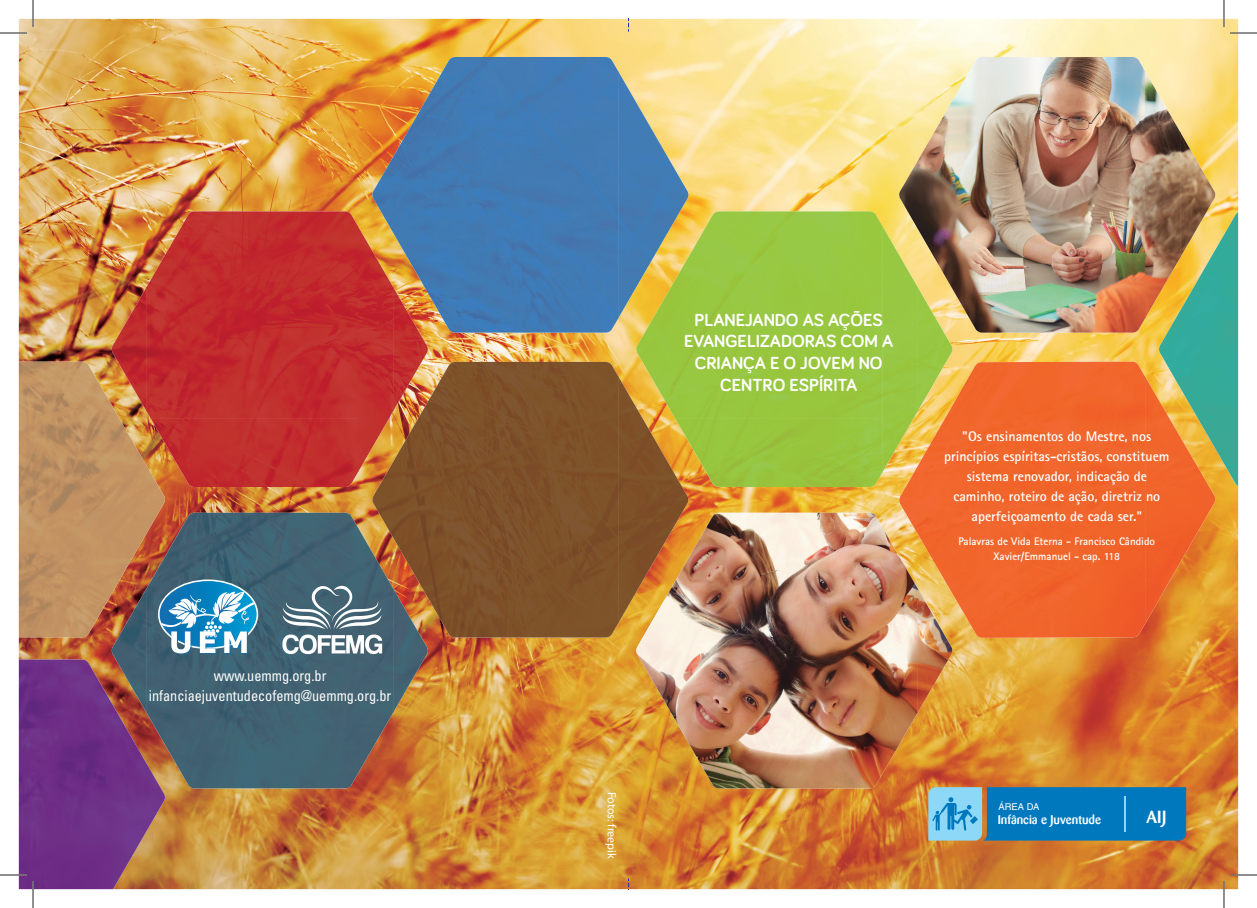
<style>
.page{position:relative;width:1257px;height:908px;background:#fff}
.page>*{position:absolute;margin:0;border:0;box-sizing:border-box;transform-origin:0 0}
.t1{font:700 18px/21.6px "Bariol";color:#fff;text-align:center}
.t2{font:500 17.5px "Barmeno";color:#fff}
.t3{font:condensed 15px/20px "Univers";color:#fff;text-align:center;scale:.95 1}
.t4{font:700 14px/20px "Rotis Sans Serif";color:#fff;text-align:center}
.t5{font:500 12.5px "Barmeno";color:#fff}
.t6{font:12px "Myriad Pro";color:#fff}
.t7{font:700 11px/15px "Rotis Sans Serif";color:#fff;text-align:center}
.t8{font:9.4px "Helvetica";color:#fff}
</style>
<div class="page">
<img style="left:19px;top:19px;width:1219px;height:870px">
<img style="left:1158px;top:212px;width:80px;height:274px">
<div style="left:933px;top:362px;width:212px;height:207px;background:#f1662a"></div>
<img style="left:1145px;top:377px;width:36px;height:247px">
<img style="left:899px;top:437px;width:35px;height:125px">
<img style="left:1180px;top:437px;width:35px;height:125px">
<img style="left:938px;top:569px;width:207px;height:69px">
<div style="left:670px;top:211px;width:212px;height:208px;background:#98c740"></div>
<img style="left:882px;top:226px;width:36px;height:247px">
<img style="left:636px;top:287px;width:35px;height:124px">
<img style="left:917px;top:287px;width:35px;height:125px">
<img style="left:675px;top:418px;width:207px;height:69px">
<img style="left:406px;top:57px;width:212px;height:207px">
<img style="left:618px;top:71px;width:36px;height:247px">
<img style="left:372px;top:133px;width:35px;height:124px">
<img style="left:653px;top:132px;width:36px;height:125px">
<img style="left:411px;top:264px;width:207px;height:69px">
<img style="left:146px;top:211px;width:212px;height:207px">
<img style="left:358px;top:226px;width:35px;height:247px">
<img style="left:111px;top:287px;width:36px;height:75px">
<img style="left:393px;top:287px;width:35px;height:124px">
<img style="left:165px;top:418px;width:193px;height:69px">
<img style="left:19px;top:362px;width:146px;height:275px">
<img style="left:406px;top:362px;width:212px;height:207px">
<img style="left:618px;top:376px;width:36px;height:247px">
<img style="left:372px;top:438px;width:35px;height:124px">
<img style="left:653px;top:437px;width:36px;height:125px">
<img style="left:411px;top:569px;width:207px;height:68px">
<img style="left:146px;top:513px;width:212px;height:206px">
<img style="left:358px;top:527px;width:35px;height:247px">
<img style="left:111px;top:588px;width:36px;height:71px">
<img style="left:393px;top:588px;width:35px;height:125px">
<div style="left:165px;top:719px;width:193px;height:69px;background:#416472"></div>
<img style="left:19px;top:659px;width:146px;height:230px">
<img style="left:671px;top:513px;width:211px;height:207px">
<img style="left:882px;top:527px;width:35px;height:247px">
<img style="left:636px;top:588px;width:35px;height:125px">
<img style="left:917px;top:588px;width:35px;height:125px">
<img style="left:675px;top:719px;width:207px;height:69px">
<img style="left:934px;top:57px;width:211px;height:207px">
<img style="left:1144px;top:71px;width:36px;height:248px">
<img style="left:899px;top:132px;width:35px;height:126px">
<img style="left:1180px;top:132px;width:35px;height:126px">
<img style="left:938px;top:264px;width:207px;height:69px">
<svg style="left:928px;top:787px;width:258px;height:53px;background:#1e88c3"></svg>
<svg style="left:628px;top:19px;width:1px;height:13px"></svg>
<svg style="left:282px;top:586px;width:100px;height:68px"></svg>
<svg style="left:160px;top:581px;width:97px;height:73px"></svg>
<hr style="left:0;top:32px;width:27px;height:2px;background:#fff">
<hr style="left:1230px;top:32px;width:27px;height:2px;background:#fff">
<hr style="left:0;top:874px;width:27px;height:2px;background:#fff">
<hr style="left:1230px;top:874px;width:27px;height:2px;background:#fff">
<hr style="left:32px;top:0;width:2px;height:27px;background:#fff">
<hr style="left:32px;top:881px;width:2px;height:27px;background:#fff">
<svg style="left:0;top:33px;width:27px;height:1px"></svg>
<svg style="left:1230px;top:33px;width:27px;height:1px"></svg>
<svg style="left:0;top:875px;width:27px;height:1px"></svg>
<svg style="left:1230px;top:875px;width:27px;height:1px"></svg>
<svg style="left:33px;top:0;width:1px;height:27px"></svg>
<svg style="left:33px;top:881px;width:1px;height:27px"></svg>
<svg style="left:1223px;top:0;width:1px;height:27px"></svg>
<svg style="left:1223px;top:881px;width:1px;height:27px"></svg>
<p class="t3" style="left:149px;top:665px;width:257px">www.uemmg.org.br infanciaejuventudecofemg@uemmg.org.br</p>
<p class="t1" style="left:684px;top:308px;width:211px">PLANEJANDO AS AÇÕES<br>EVANGELIZADORAS COM A<br>CRIANÇA E O JOVEM NO<br>CENTRO ESPÍRITA</p>
<p class="t4" style="left:944px;top:426px;width:227px">"Os ensinamentos do Mestre, nos princípios espíritas-cristãos, constituem sistema renovador, indicação de caminho, roteiro de ação, diretriz no aperfeiçoamento de cada ser."</p>
<p class="t7" style="left:958px;top:534px;width:198px">Palavras de Vida Eterna - Francisco Cândido<br>Xavier/Emmanuel - cap. 118</p>
<p class="t6" style="left:619px;top:792px;width:69px;rotate:90deg">Fotos: freepik</p>
<p class="t8" style="left:998px;top:801px;width:42px">ÁREA DA</p>
<p class="t5" style="left:997px;top:812px;width:105px">Infância e Juventude</p>
<p class="t2" style="left:1146px;top:807px;width:22px">AIJ</p>
</div>
